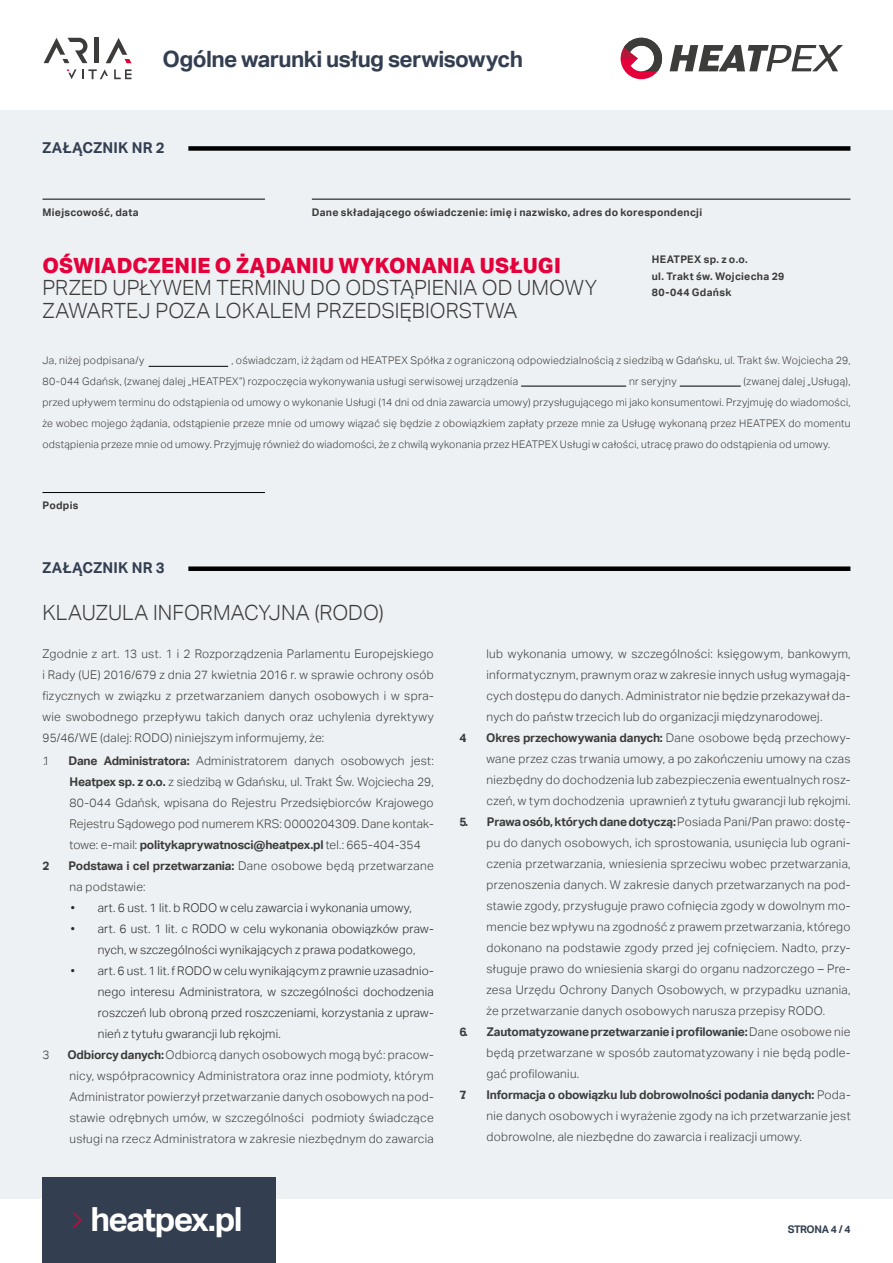
<style>
.page{position:relative;width:893px;height:1263px;background:#fff}
.page>*{position:absolute;margin:0;border:0;box-sizing:border-box;transform-origin:0 0}
.t1{font:700 33.3px "Aktiv Grotesk";letter-spacing:-.05em;color:#fff}
.t2{font:700 22.5px "Aktiv Grotesk";letter-spacing:-.025em;color:#333f51}
.t3{font:300 21px/22.5px "Aktiv Grotesk";color:#3c3c3b}
.t4{font:800 21px "Aktiv Grotesk";letter-spacing:.005em;color:#e4003a}
.t5{font:700 15px "Aktiv Grotesk";letter-spacing:.015em;color:#333f51}
.t6{font:300 12px/21px "Aktiv Grotesk";letter-spacing:.025em;color:#3c3c3b;text-align:justify}
.t7{font:300 12px/21px "Aktiv Grotesk";letter-spacing:.015em;color:#282827}
.t8{font:300 10.5px/21px "Aktiv Grotesk";letter-spacing:.03em;color:#3c3c3b}
.t9{font:700 10.5px/16.5px "Aktiv Grotesk";letter-spacing:.025em;color:#3c3c3b}
.t10{font:700 10.5px "Aktiv Grotesk";letter-spacing:-.03em;color:#333f51}
.s1{font-weight:700}
</style>
<div class="page">
<div style="left:0;top:111px;width:893px;height:1088px;background:#eef1f4"></div>
<svg style="left:670px;top:45px;width:173px;height:26px"></svg>
<svg style="left:620px;top:38px;width:42px;height:41px"></svg>
<svg style="left:44px;top:38px;width:43px;height:25px"></svg>
<div style="left:94px;top:38px;width:5px;height:25px;background:#3c3c3b"></div>
<svg style="left:106px;top:38px;width:26px;height:25px"></svg>
<svg style="left:67px;top:69px;width:41px;height:10px"></svg>
<svg style="left:114px;top:69px;width:18px;height:10px"></svg>
<div style="left:43px;top:1178px;width:233px;height:85px;background:#333f51"></div>
<svg style="left:73px;top:1212px;width:8px;height:15px"></svg>
<div style="left:188px;top:146px;width:662px;height:5px;background:#000"></div>
<div style="left:188px;top:566px;width:662px;height:5px;background:#000"></div>
<hr style="left:43px;top:199px;width:222px;height:1px;background:#000">
<hr style="left:43px;top:492px;width:222px;height:1px;background:#000">
<hr style="left:312px;top:199px;width:538px;height:1px;background:#000">
<hr style="left:149px;top:366px;width:79px;height:1px;background:#000">
<hr style="left:521px;top:386px;width:105px;height:1px;background:#000">
<hr style="left:680px;top:386px;width:61px;height:1px;background:#000">
<h2 class="t2" style="left:163px;top:46px;width:362px">Ogólne warunki usług serwisowych</h2>
<p class="t5" style="left:43px;top:139px;width:124px">ZAŁĄCZNIK NR 2</p>
<p class="t9" style="left:43px;top:204px;width:98px">Miejscowość, data</p>
<p class="t9" style="left:312px;top:204px;width:392px">Dane składającego oświadczenie: imię i nazwisko, adres do korespondencji</p>
<h3 class="t4" style="left:43px;top:252px;width:520px">OŚWIADCZENIE O ŻĄDANIU WYKONANIA USŁUGI</h3>
<h3 class="t3" style="left:43px;top:277px;width:556px">PRZED UPŁYWEM TERMINU DO ODSTĄPIENIA OD UMOWY<br>ZAWARTEJ POZA LOKALEM PRZEDSIĘBIORSTWA</h3>
<p class="t9" style="left:652px;top:252px;width:134px">HEATPEX sp. z o.o.<br>ul. Trakt św. Wojciecha 29<br>80-044 Gdańsk</p>
<p class="t8" style="left:43px;top:350px;width:103px">Ja, niżej podpisana/y</p>
<p class="t8" style="left:43px;top:350px;width:809px;text-indent:189px">, oświadczam, iż żądam od HEATPEX Spółka z ograniczoną odpowiedzialnością z siedzibą w Gdańsku, ul. Trakt św. Wojciecha 29,<br>80-044 Gdańsk, (zwanej dalej „HEATPEX”) rozpoczęcia wykonywania usługi serwisowej urządzenia</p>
<p class="t8" style="left:43px;top:371px;width:809px;text-align:justify;text-indent:701px">(zwanej dalej „Usługą), przed upływem terminu do odstąpienia od umowy o wykonanie Usługi (14 dni od dnia zawarcia umowy) przysługującego mi jako konsumentowi. Przyjmuję do wiadomości, że wobec mojego żądania, odstąpienie przeze mnie od umowy wiązać się będzie z obowiązkiem zapłaty przeze mnie za Usługę wykonaną przez HEATPEX do momentu odstąpienia przeze mnie od umowy. Przyjmuję również do wiadomości, że z chwilą wykonania przez HEATPEX Usługi w całości, utracę prawo do odstąpienia od umowy.</p>
<p class="t8" style="left:629px;top:371px;width:49px">nr seryjny</p>
<p class="t9" style="left:43px;top:497px;width:37px">Podpis</p>
<p class="t5" style="left:43px;top:559px;width:124px">ZAŁĄCZNIK NR 3</p>
<h3 class="t3" style="left:43px;top:601px;width:343px">KLAUZULA INFORMACYJNA (RODO)</h3>
<p class="t6" style="left:43px;top:643px;width:393px">Zgodnie z art. 13 ust. 1 i 2 Rozporządzenia Parlamentu Europejskiego i Rady (UE) 2016/679 z dnia 27 kwietnia 2016 r. w sprawie ochrony osób fizycznych w związku z przetwarzaniem danych osobowych i w spra&shy;wie swobodnego przepływu takich danych oraz uchylenia dyrektywy 95/46/WE (dalej: RODO) niniejszym informujemy, że:</p>
<p class="t6" style="left:70px;top:751px;width:366px;text-indent:-27px">1. <span class="s1">Dane Administratora:</span> Administratorem danych osobowych jest:<br><span class="s1">Heatpex sp. z o.o.</span> z siedzibą w Gdańsku, ul. Trakt Św. Wojciecha 29, 80-044 Gdańsk, wpisana do Rejestru Przedsiębiorców Krajowego Rejestru Sądowego pod numerem KRS: 0000204309. Dane kontak&shy;towe: e-mail: <span class="s1">politykaprywatnosci@heatpex.pl</span> tel.: 665-404-354</p>
<p class="t6" style="left:70px;top:856px;width:366px;text-indent:-27px"><span class="s1">2. Podstawa i cel przetwarzania:</span> Dane osobowe będą przetwarzane na podstawie:</p>
<p class="t7" style="left:71px;top:898px;width:343px">• art. 6 ust. 1 lit. b RODO w celu zawarcia i wykonania umowy,</p>
<p class="t7" style="left:98px;top:919px;width:337px;text-indent:-27px">• art. 6 ust. 1 lit. c RODO w celu wykonania obowiązków praw&shy;nych, w szczególności wynikających z prawa podatkowego,</p>
<p class="t7" style="left:98px;top:961px;width:337px;text-align:justify;text-indent:-27px">• art. 6 ust. 1 lit. f RODO w celu wynikającym z prawnie uzasadnio&shy;nego interesu Administratora, w szczególności dochodzenia roszczeń lub obroną przed roszczeniami, korzystania z upraw&shy;nień z tytułu gwarancji lub rękojmi.</p>
<p class="t6" style="left:70px;top:1045px;width:366px;text-indent:-27px">3. <span class="s1">Odbiorcy danych:</span> Odbiorcą danych osobowych mogą być: pracow&shy;nicy, współpracownicy Administratora oraz inne podmioty, którym Administrator powierzył przetwarzanie danych osobowych na pod&shy;stawie odrębnych umów, w szczególności podmioty świadczące usługi na rzecz Administratora w zakresie niezbędnym do zawarcia</p>
<h1 class="t1" style="left:91px;top:1199px;width:154px">heatpex.pl</h1>
<p class="t6" style="left:486px;top:643px;width:366px">lub wykonania umowy, w szczególności: księgowym, bankowym, informatycznym, prawnym oraz w zakresie innych usług wymagają&shy;cych dostępu do danych. Administrator nie będzie przekazywał da&shy;nych do państw trzecich lub do organizacji międzynarodowej.</p>
<p class="t6" style="left:486px;top:727px;width:366px;text-indent:-27px"><span class="s1">4. Okres przechowywania danych:</span> Dane osobowe będą przechowy&shy;wane przez czas trwania umowy, a po zakończeniu umowy na czas niezbędny do dochodzenia lub zabezpieczenia ewentualnych rosz&shy;czeń, w tym dochodzenia uprawnień z tytułu gwarancji lub rękojmi.</p>
<p class="t6" style="left:486px;top:811px;width:366px;text-indent:-27px"><span class="s1">5. Prawa osób, których dane dotyczą:</span> Posiada Pani/Pan prawo: dostę&shy;pu do danych osobowych, ich sprostowania, usunięcia lub ograni&shy;czenia przetwarzania, wniesienia sprzeciwu wobec przetwarzania, przenoszenia danych. W zakresie danych przetwarzanych na pod&shy;stawie zgody, przysługuje prawo cofnięcia zgody w dowolnym mo&shy;mencie bez wpływu na zgodność z prawem przetwarzania, którego dokonano na podstawie zgody przed jej cofnięciem. Nadto, przy&shy;sługuje prawo do wniesienia skargi do organu nadzorczego – Pre&shy;zesa Urzędu Ochrony Danych Osobowych, w przypadku uznania, że przetwarzanie danych osobowych narusza przepisy RODO.</p>
<p class="t6" style="left:486px;top:1021px;width:366px;text-indent:-27px"><span class="s1">6. Zautomatyzowane przetwarzanie i profilowanie:</span> Dane osobowe nie będą przetwarzane w sposób zautomatyzowany i nie będą podle&shy;gać profilowaniu.</p>
<p class="t6" style="left:486px;top:1084px;width:366px;text-indent:-27px"><span class="s1">7. Informacja o obowiązku lub dobrowolności podania danych:</span> Poda&shy;nie danych osobowych i wyrażenie zgody na ich przetwarzanie jest dobrowolne, ale niezbędne do zawarcia i realizacji umowy.</p>
<p class="t10" style="left:788px;top:1223px;width:65px">STRONA 4 / 4</p>
</div>
